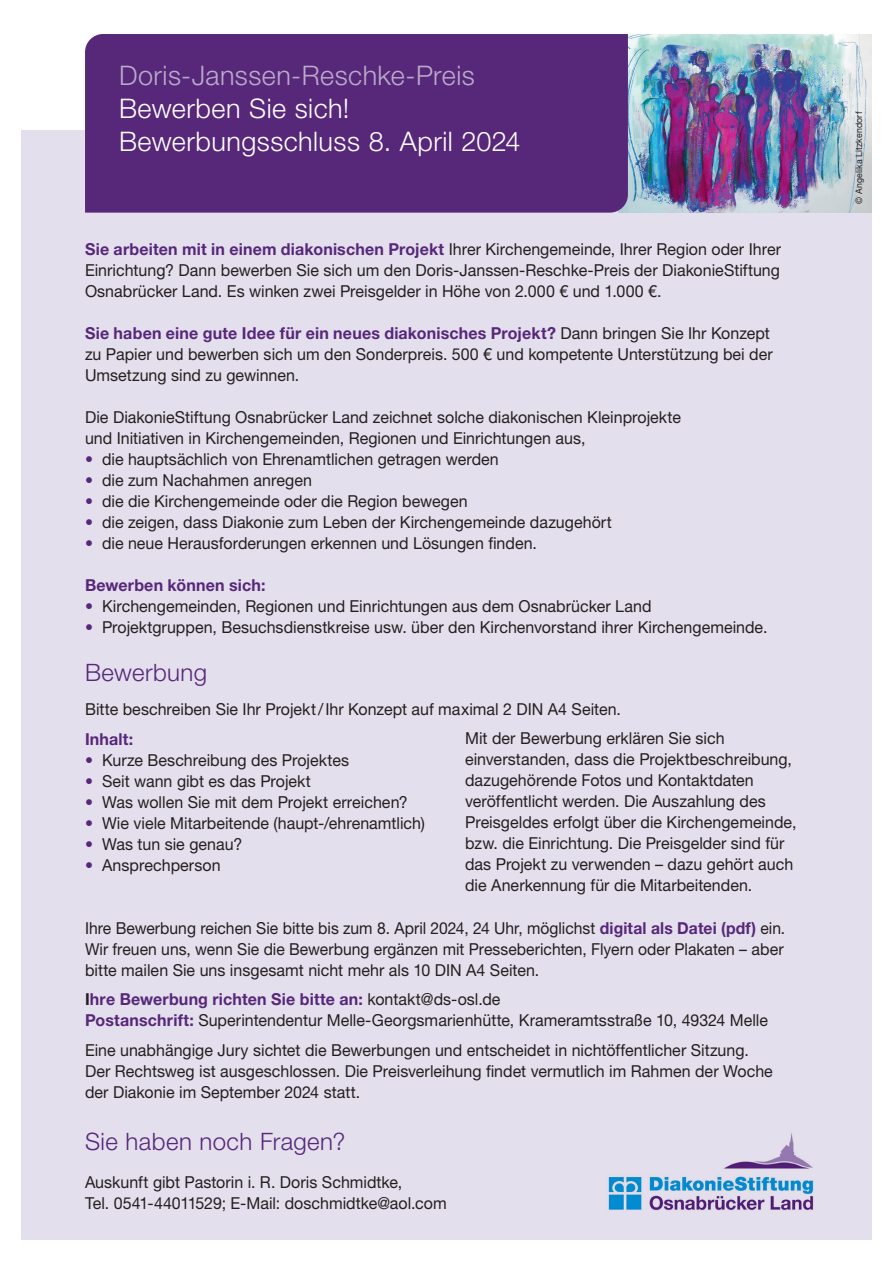
<style>
.page{position:relative;width:893px;height:1263px;background:#fff}
.page>*{position:absolute;margin:0;border:0;box-sizing:border-box;transform-origin:0 0}
._22_Headline_Zitat_31_75pt_12mm_Bold{font:300 27px/33px "Helvetica Neue LT Pro";letter-spacing:.015em;color:#fff}
._22_Headline_Zitat_31_75pt_12mm_Bold-2{font:300 27px "Helvetica Neue LT Pro";letter-spacing:.015em;color:#baabcb}
._22_Headline_Zitat_31_75pt_12mm_Bold-3{font:300 24px "Helvetica Neue LT Pro";letter-spacing:.02em;color:#57277a}
._22_Headline_Zitat_31_75pt_12mm_Bold-4{font:16.5px/21px "Helvetica Neue LT Pro";color:#231f20}
._22_Headline_Zitat_31_75pt_12mm_Bold-5{font:16.5px/21px "Helvetica Neue LT Pro";color:#231f20;text-align:justify;scale:.95 1}
._22_Headline_Zitat_31_75pt_12mm_Bold-6{font:700 16.5px "Helvetica Neue LT Pro";letter-spacing:.01em;color:#57277a}
._22_Headline_Zitat_31_75pt_12mm_Bold-7{font:9px "Helvetica Neue LT Pro";letter-spacing:.025em;color:#231f20}
.s1{font-weight:700;color:#57277a}
.s2{color:#57277a}
.s3{font-weight:700}
</style>
<div class="page">
<div style="left:21px;top:130px;width:851px;height:1109px;background:#e4dfec"></div>
<img style="left:628px;top:34px;width:244px;height:179px">
<div style="left:85px;top:34px;width:543px;height:179px;background:#57277a"></div>
<img style="left:608px;top:1133px;width:206px;height:78px">
<p class="_22_Headline_Zitat_31_75pt_12mm_Bold-2" style="left:119px;top:59px;width:357px">Doris-Janssen-Reschke-Preis</p>
<p class="_22_Headline_Zitat_31_75pt_12mm_Bold" style="left:119px;top:92px;width:403px">Bewerben Sie sich!<br>Bewerbungsschluss 8. April 2024</p>
<p class="_22_Headline_Zitat_31_75pt_12mm_Bold-4" style="left:85px;top:239px;width:697px;text-align:justify"><span class="s1">Sie arbeiten mit in einem diakonischen Projekt</span> Ihrer Kirchengemeinde, Ihrer Region oder Ihrer Einrichtung? Dann bewerben Sie sich um den Doris-Janssen-Reschke-Preis der DiakonieStiftung Osnabrücker Land. Es winken zwei Preisgelder in Höhe von 2.000 € und 1.000 €.</p>
<p class="_22_Headline_Zitat_31_75pt_12mm_Bold-4" style="left:85px;top:323px;width:689px"><span class="s1">Sie haben eine gute Idee für ein neues diakonisches Projekt?</span> Dann bringen Sie Ihr Konzept zu Papier und bewerben sich um den Sonderpreis. 500 € und kompetente Unterstützung bei der<br>Umsetzung sind zu gewinnen.</p>
<p class="_22_Headline_Zitat_31_75pt_12mm_Bold-4" style="left:85px;top:407px;width:597px">Die DiakonieStiftung Osnabrücker Land zeichnet solche diakonischen Kleinprojekte und Initiativen in Kirchengemeinden, Regionen und Einrichtungen aus,</p>
<p class="_22_Headline_Zitat_31_75pt_12mm_Bold-4" style="left:85px;top:449px;width:415px"><span class="s2">•</span> die hauptsächlich von Ehrenamtlichen getragen werden</p>
<p class="_22_Headline_Zitat_31_75pt_12mm_Bold-4" style="left:85px;top:470px;width:228px"><span class="s2">•</span> die zum Nachahmen anregen</p>
<p class="_22_Headline_Zitat_31_75pt_12mm_Bold-4" style="left:85px;top:491px;width:384px"><span class="s2">•</span> die die Kirchengemeinde oder die Region bewegen</p>
<p class="_22_Headline_Zitat_31_75pt_12mm_Bold-4" style="left:85px;top:512px;width:528px"><span class="s2">•</span> die zeigen, dass Diakonie zum Leben der Kirchengemeinde dazugehört</p>
<p class="_22_Headline_Zitat_31_75pt_12mm_Bold-4" style="left:85px;top:533px;width:453px"><span class="s2">•</span> die neue Herausforderungen erkennen und Lösungen finden.</p>
<p class="_22_Headline_Zitat_31_75pt_12mm_Bold-6" style="left:85px;top:575px;width:182px">Bewerben können sich:</p>
<p class="_22_Headline_Zitat_31_75pt_12mm_Bold-4" style="left:85px;top:596px;width:568px"><span class="s2">•</span> Kirchengemeinden, Regionen und Einrichtungen aus dem Osnabrücker Land</p>
<p class="_22_Headline_Zitat_31_75pt_12mm_Bold-4" style="left:85px;top:617px;width:684px"><span class="s2">•</span> Projektgruppen, Besuchsdienstkreise usw. über den Kirchenvorstand ihrer Kirchengemeinde.</p>
<p class="_22_Headline_Zitat_31_75pt_12mm_Bold-3" style="left:85px;top:658px;width:124px">Bewerbung</p>
<p class="_22_Headline_Zitat_31_75pt_12mm_Bold-4" style="left:85px;top:698px;width:537px">Bitte beschreiben Sie Ihr Projekt/Ihr Konzept auf maximal 2 DIN A4 Seiten.</p>
<p class="_22_Headline_Zitat_31_75pt_12mm_Bold-6" style="left:85px;top:728px;width:50px">Inhalt:</p>
<p class="_22_Headline_Zitat_31_75pt_12mm_Bold-4" style="left:85px;top:749px;width:265px"><span class="s2">•</span> Kurze Beschreibung des Projektes</p>
<p class="_22_Headline_Zitat_31_75pt_12mm_Bold-4" style="left:85px;top:770px;width:227px"><span class="s2">•</span> Seit wann gibt es das Projekt</p>
<p class="_22_Headline_Zitat_31_75pt_12mm_Bold-4" style="left:85px;top:791px;width:324px"><span class="s2">•</span> Was wollen Sie mit dem Projekt erreichen?</p>
<p class="_22_Headline_Zitat_31_75pt_12mm_Bold-4" style="left:85px;top:812px;width:341px"><span class="s2">•</span> Wie viele Mitarbeitende (haupt-/ehrenamtlich)</p>
<p class="_22_Headline_Zitat_31_75pt_12mm_Bold-4" style="left:85px;top:833px;width:159px"><span class="s2">•</span> Was tun sie genau?</p>
<p class="_22_Headline_Zitat_31_75pt_12mm_Bold-4" style="left:85px;top:854px;width:137px"><span class="s2">•</span> Ansprechperson</p>
<p class="_22_Headline_Zitat_31_75pt_12mm_Bold-4" style="left:465px;top:727px;width:333px">Mit der Bewerbung erklären Sie sich einverstanden, dass die Projektbeschreibung, dazugehörende Fotos und Kontaktdaten veröffentlicht werden. Die Auszahlung des Preisgeldes erfolgt über die Kirchengemeinde, bzw. die Einrichtung. Die Preisgelder sind für das Projekt zu verwenden – dazu gehört auch die Anerkennung für die Mitarbeitenden.</p>
<p class="_22_Headline_Zitat_31_75pt_12mm_Bold-5" style="left:85px;top:917px;width:739px">Ihre Bewerbung reichen Sie bitte bis zum 8. April 2024, 24 Uhr, möglichst <span class="s1">digital als Datei (pdf)</span> ein.<br>Wir freuen uns, wenn Sie die Bewerbung ergänzen mit Presseberichten, Flyern oder Plakaten – aber bitte mailen Sie uns insgesamt nicht mehr als 10 DIN A4 Seiten.</p>
<p class="_22_Headline_Zitat_31_75pt_12mm_Bold-4" style="left:85px;top:988px;width:684px"><span class="s3">I</span><span class="s1">hre Bewerbung richten Sie bitte an:</span> kontakt@ds-osl.de<br><span class="s1">Postanschrift:</span> Superintendentur Melle-Georgsmarienhütte, Krameramtsstraße 10, 49324 Melle</p>
<p class="_22_Headline_Zitat_31_75pt_12mm_Bold-4" style="left:85px;top:1039px;width:689px">Eine unabhängige Jury sichtet die Bewerbungen und entscheidet in nichtöffentlicher Sitzung.<br>Der Rechtsweg ist ausgeschlossen. Die Preisverleihung findet vermutlich im Rahmen der Woche der Diakonie im September 2024 statt.</p>
<p class="_22_Headline_Zitat_31_75pt_12mm_Bold-3" style="left:85px;top:1127px;width:262px">Sie haben noch Fragen?</p>
<p class="_22_Headline_Zitat_31_75pt_12mm_Bold-4" style="left:85px;top:1171px;width:363px">Auskunft gibt Pastorin i. R. Doris Schmidtke,<br>Tel. 0541-44011529; E-Mail: doschmidtke@aol.com</p>
<p class="_22_Headline_Zitat_31_75pt_12mm_Bold-7" style="left:853px;top:204px;width:94px;rotate:-90deg">© Angelika Litzkendorf</p>
</div>
